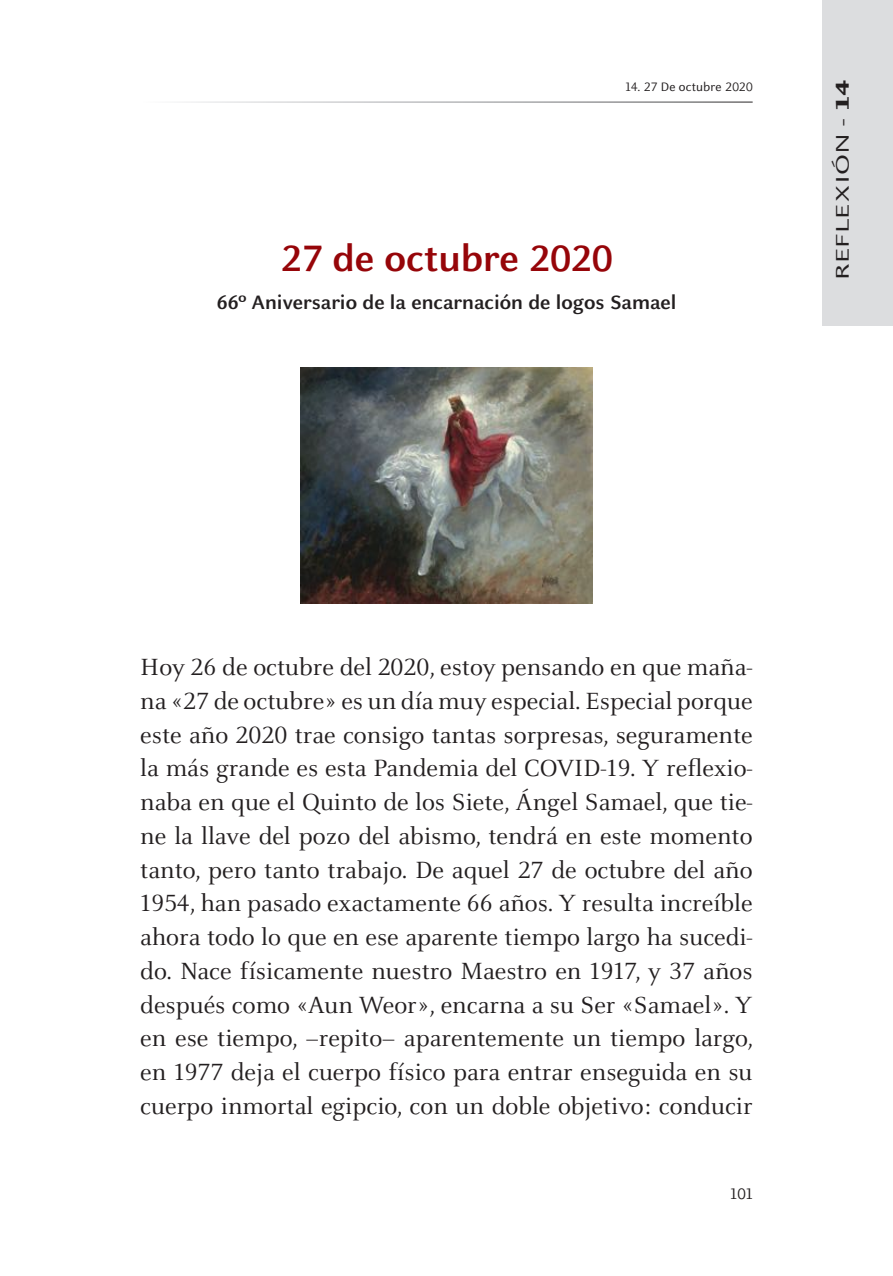
<style>
.page{position:relative;width:893px;height:1276px;background:#fff}
.page>*{position:absolute;margin:0;border:0;box-sizing:border-box;transform-origin:0 0}
.t1{font:700 40.5px "Celeste Sans Pro";color:#960509}
.t2{font:25.88px/33.8px "Celeste Pro";color:#231f20;text-align:justify}
.t3{font:700 21.38px "Celeste Sans Pro";color:#231f20}
.t4{font:20.25px "Celeste Sans Pro";color:#231f20;scale:1.5 1}
.t5{font:16.88px "Celeste Sans Pro";color:#231f20}
.t6{font:13.5px "Celeste Sans Pro";letter-spacing:.015em;color:#231f20}
.s1{font-weight:800}
</style>
<div class="page">
<div style="left:823px;top:0;width:70px;height:325px;background:#dcdddf"></div>
<img style="left:301px;top:368px;width:291px;height:235px">
<p class="t6" style="left:625px;top:78px;width:129px">14. 27 De octubre 2020</p>
<h1 class="t1" style="left:281px;top:232px;width:333px">27 de octubre 2020</h1>
<p class="t3" style="left:216px;top:288px;width:462px">66º Aniversario de la encarnación de logos Samael</p>
<p class="t4" style="left:830px;top:280px;width:135px;rotate:-90deg">REFLEXIÓN - <span class="s1">14</span></p>
<p class="t2" style="left:140px;top:650px;width:615px">Hoy 26 de octubre del 2020, estoy pensando en que maña&shy;na «27 de octubre» es un día muy especial. Especial porque este año 2020 trae consigo tantas sorpresas, seguramente la más grande es esta Pandemia del COVID-19. Y reflexio&shy;naba en que el Quinto de los Siete, Ángel Samael, que tie&shy;ne la llave del pozo del abismo, tendrá en este momento tanto, pero tanto trabajo. De aquel 27 de octubre del año 1954, han pasado exactamente 66 años. Y resulta increíble ahora todo lo que en ese aparente tiempo largo ha sucedi&shy;do. Nace físicamente nuestro Maestro en 1917, y 37 años después como «Aun Weor», encarna a su Ser «Samael». Y en ese tiempo, –repito– aparentemente un tiempo largo, en 1977 deja el cuerpo físico para entrar enseguida en su cuerpo inmortal egipcio, con un doble objetivo: conducir</p>
<p class="t5" style="left:730px;top:1183px;width:25px">101</p>
</div>
